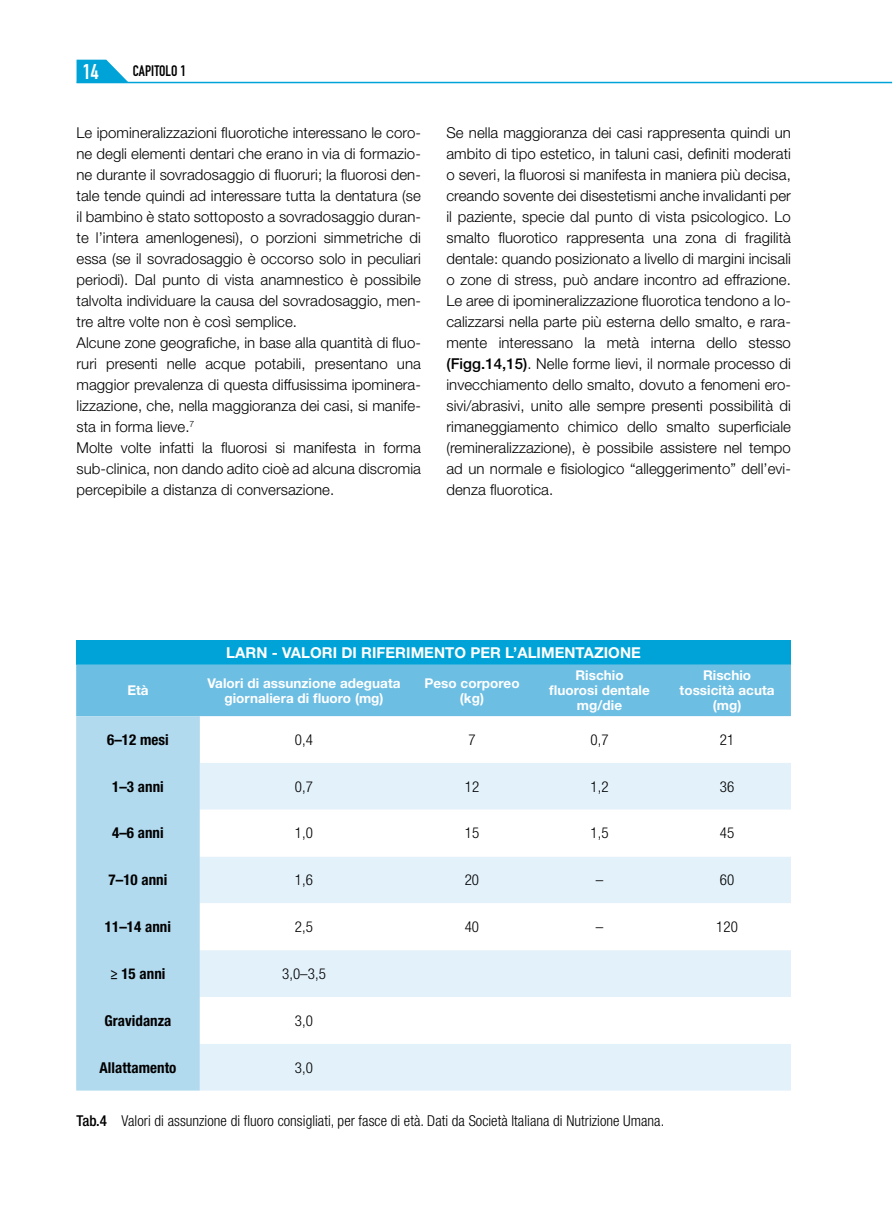
<style>
.page{position:relative;width:893px;height:1212px;background:#fff}
.page>*{position:absolute;margin:0;border:0;box-sizing:border-box;transform-origin:0 0}
.t1{font:700 21px "DIN Condensed";color:#fff}
.t2{font:300 15px/21px "Helvetica Neue LT Std";letter-spacing:.005em;color:#000}
.t3{font:300 condensed 15px "Helvetica Neue LT Std";letter-spacing:.005em;color:#000}
.t4{font:700 condensed 15px "Helvetica Neue LT Std";letter-spacing:.005em;color:#000}
.t5{font:700 15px "Helvetica Neue LT Std";letter-spacing:.005em;color:#fff}
.t6{font:700 15px "DIN Condensed";letter-spacing:.005em;color:#000}
.t7{font:700 13.5px/15px "Helvetica Neue LT Std";letter-spacing:.005em;color:#fff;text-align:center}
.s1{font-weight:500}
</style>
<div class="page">
<hr style="left:77px;top:82px;width:815px;height:1px;background:#00a3d7">
<svg style="left:77px;top:60px;width:52px;height:22px"></svg>
<div style="left:76px;top:640px;width:715px;height:24px;background:#00a3d7"></div>
<div style="left:76px;top:664px;width:715px;height:52px;background:#6dbee3"></div>
<div style="left:76px;top:716px;width:124px;height:374px;background:#b2daef"></div>
<div style="left:200px;top:763px;width:591px;height:327px;background:#e3f1fa"></div>
<svg style="left:200px;top:810px;width:591px;height:234px"></svg>
<h1 class="t1" style="left:83px;top:57px;width:17px">14</h1>
<p class="t6" style="left:133px;top:60px;width:55px">CAPITOLO 1</p>
<p class="t2" style="left:77px;top:122px;width:346px">Le ipomineralizzazioni fluorotiche interessano le coro&shy;ne degli elementi dentari che erano in via di formazio&shy;ne durante il sovradosaggio di fluoruri; la fluorosi den&shy;tale tende quindi ad interessare tutta la dentatura (se il bambino è stato sottoposto a sovradosaggio duran&shy;te l’intera amenlogenesi), o porzioni simmetriche di essa (se il sovradosaggio è occorso solo in peculiari periodi). Dal punto di vista anamnestico è possibile talvolta individuare la causa del sovradosaggio, men&shy;tre altre volte non è così semplice.<br>Alcune zone geografiche, in base alla quantità di fluo&shy;ruri presenti nelle acque potabili, presentano una maggior prevalenza di questa diffusissima ipominera&shy;lizzazione, che, nella maggioranza dei casi, si manife&shy;sta in forma lieve.<sup>7<br></sup>Molte volte infatti la fluorosi si manifesta in forma sub-clinica, non dando adito cioè ad alcuna discromia percepibile a distanza di conversazione.</p>
<p class="t2" style="left:446px;top:122px;width:346px;text-align:justify">Se nella maggioranza dei casi rappresenta quindi un ambito di tipo estetico, in taluni casi, definiti moderati o severi, la fluorosi si manifesta in maniera più decisa, creando sovente dei disestetismi anche invalidanti per il paziente, specie dal punto di vista psicologico. Lo smalto fluorotico rappresenta una zona di fragilità dentale: quando posizionato a livello di margini incisali o zone di stress, può andare incontro ad effrazione.<br>Le aree di ipomineralizzazione fluorotica tendono a lo&shy;calizzarsi nella parte più esterna dello smalto, e rara&shy;mente interessano la metà interna dello stesso <span class="s1">(Figg.14,15)</span>. Nelle forme lievi, il normale processo di invecchiamento dello smalto, dovuto a fenomeni ero&shy;sivi/abrasivi, unito alle sempre presenti possibilità di rimaneggiamento chimico dello smalto superficiale (remineralizzazione), è possibile assistere nel tempo ad un normale e fisiologico “alleggerimento” dell’evi&shy;denza fluorotica.</p>
<p class="t5" style="left:226px;top:643px;width:416px">LARN - VALORI DI RIFERIMENTO PER L’ALIMENTAZIONE</p>
<p class="t7" style="left:127px;top:682px;width:23px">Età</p>
<p class="t7" style="left:207px;top:675px;width:195px">Valori di assunzione adeguata giornaliera di fluoro (mg)</p>
<p class="t7" style="left:424px;top:675px;width:97px">Peso corporeo (kg)</p>
<p class="t7" style="left:549px;top:667px;width:102px">Rischio<br>fluorosi dentale mg/die</p>
<p class="t7" style="left:680px;top:667px;width:97px">Rischio tossicità acuta (mg)</p>
<p class="t4" style="left:107px;top:730px;width:63px">6–12 mesi</p>
<p class="t3" style="left:295px;top:731px;width:20px">0,4</p>
<p class="t3" style="left:468px;top:731px;width:9px">7</p>
<p class="t3" style="left:590px;top:731px;width:20px">0,7</p>
<p class="t3" style="left:720px;top:731px;width:16px">21</p>
<p class="t4" style="left:112px;top:777px;width:53px">1–3 anni</p>
<p class="t3" style="left:295px;top:778px;width:20px">0,7</p>
<p class="t3" style="left:465px;top:778px;width:16px">12</p>
<p class="t3" style="left:590px;top:778px;width:20px">1,2</p>
<p class="t3" style="left:720px;top:778px;width:16px">36</p>
<p class="t4" style="left:112px;top:824px;width:53px">4–6 anni</p>
<p class="t3" style="left:295px;top:824px;width:20px">1,0</p>
<p class="t3" style="left:465px;top:824px;width:16px">15</p>
<p class="t3" style="left:590px;top:824px;width:20px">1,5</p>
<p class="t3" style="left:720px;top:824px;width:16px">45</p>
<p class="t4" style="left:109px;top:871px;width:60px">7–10 anni</p>
<p class="t3" style="left:295px;top:871px;width:20px">1,6</p>
<p class="t3" style="left:465px;top:871px;width:16px">20</p>
<p class="t3" style="left:596px;top:871px;width:9px">–</p>
<p class="t3" style="left:720px;top:871px;width:16px">60</p>
<p class="t4" style="left:105px;top:918px;width:68px">11–14 anni</p>
<p class="t3" style="left:295px;top:918px;width:20px">2,5</p>
<p class="t3" style="left:465px;top:918px;width:16px">40</p>
<p class="t3" style="left:596px;top:918px;width:9px">–</p>
<p class="t3" style="left:716px;top:918px;width:23px">120</p>
<p class="t4" style="left:110px;top:964px;width:57px">≥ 15 anni</p>
<p class="t3" style="left:282px;top:965px;width:45px">3,0–3,5</p>
<p class="t4" style="left:104px;top:1011px;width:69px">Gravidanza</p>
<p class="t3" style="left:295px;top:1012px;width:20px">3,0</p>
<p class="t4" style="left:100px;top:1058px;width:78px">Allattamento</p>
<p class="t3" style="left:295px;top:1058px;width:20px">3,0</p>
<p class="t3" style="left:77px;top:1112px;width:589px"><span class="s1">Tab.4</span> Valori di assunzione di fluoro consigliati, per fasce di età. Dati da Società Italiana di Nutrizione Umana.</p>
</div>
